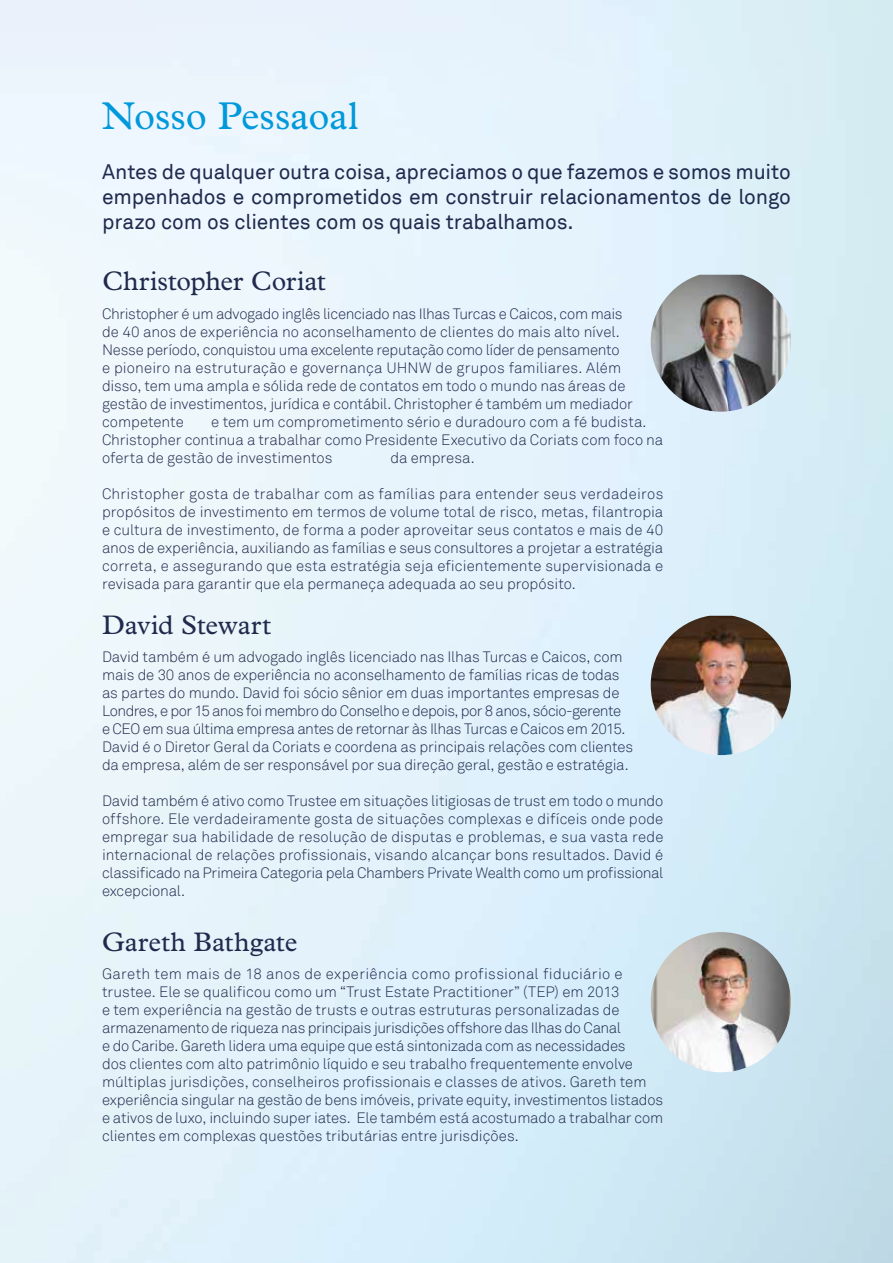
<style>
.page{position:relative;width:893px;height:1263px;background:#fff}
.page>*{position:absolute;margin:0;border:0;box-sizing:border-box;transform-origin:0 0}
.t1{font:39px "Plantin";letter-spacing:-.005em;color:#0099db}
.t2{font:27px "Plantin";color:#1f2a4d}
.t3{font:21px/25.2px "Akkurat";letter-spacing:-.01em;color:#1f2a4d;text-align:justify}
.t4{font:300 15px/18px "Akkurat";letter-spacing:-.01em;color:#1f2a4d}
</style>
<div class="page">
<img style="left:651px;top:932px;width:140px;height:140px;border-radius:70px">
<img style="left:651px;top:616px;width:140px;height:139px">
<img style="left:651px;top:275px;width:140px;height:137px">
<h1 class="t1" style="left:102px;top:94px;width:258px">Nosso Pessaoal</h1>
<h3 class="t3" style="left:102px;top:160px;width:690px">Antes de qualquer outra coisa, apreciamos o que fazemos e somos muito empenhados e comprometidos em construir relacionamentos de longo prazo com os clientes com os quais trabalhamos.</h3>
<h2 class="t2" style="left:102px;top:266px;width:225px">Christopher Coriat</h2>
<p class="t4" style="left:102px;top:305px;width:532px">Christopher é um advogado inglês licenciado nas Ilhas Turcas e Caicos, com mais de 40 anos de experiência no aconselhamento de clientes do mais alto nível.<br>Nesse período, conquistou uma excelente reputação como líder de pensamento<br>e pioneiro na estruturação e governança UHNW de grupos familiares. Além disso, tem uma ampla e sólida rede de contatos em todo o mundo nas áreas de gestão de investimentos, jurídica e contábil. Christopher é também um mediador competente</p>
<p class="t4" style="left:102px;top:413px;width:563px;text-indent:109px">e tem um comprometimento sério e duradouro com a fé budista.<br>Christopher continua a trabalhar como Presidente Executivo da Coriats com foco na oferta de gestão de investimentos</p>
<p class="t4" style="left:390px;top:449px;width:86px">da empresa.</p>
<p class="t4" style="left:102px;top:485px;width:563px;text-align:justify">Christopher gosta de trabalhar com as famílias para entender seus verdadeiros propósitos de investimento em termos de volume total de risco, metas, filantropia e cultura de investimento, de forma a poder aproveitar seus contatos e mais de 40 anos de experiência, auxiliando as famílias e seus consultores a projetar a estratégia correta, e assegurando que esta estratégia seja eficientemente supervisionada e revisada para garantir que ela permaneça adequada ao seu propósito.</p>
<h2 class="t2" style="left:102px;top:609px;width:171px">David Stewart</h2>
<p class="t4" style="left:102px;top:648px;width:532px">David também é um advogado inglês licenciado nas Ilhas Turcas e Caicos, com mais de 30 anos de experiência no aconselhamento de famílias ricas de todas as partes do mundo. David foi sócio sênior em duas importantes empresas de Londres, e por 15 anos foi membro do Conselho e depois, por 8 anos, sócio-gerente<br>e CEO em sua última empresa antes de retornar às Ilhas Turcas e Caicos em 2015.<br>David é o Diretor Geral da Coriats e coordena as principais relações com clientes da empresa, além de ser responsável por sua direção geral, gestão e estratégia.</p>
<p class="t4" style="left:102px;top:792px;width:563px;text-align:justify">David também é ativo como Trustee em situações litigiosas de trust em todo o mundo offshore. Ele verdadeiramente gosta de situações complexas e difíceis onde pode empregar sua habilidade de resolução de disputas e problemas, e sua vasta rede internacional de relações profissionais, visando alcançar bons resultados. David é classificado na Primeira Categoria pela Chambers Private Wealth como um profissional excepcional.</p>
<h2 class="t2" style="left:102px;top:926px;width:197px">Gareth Bathgate</h2>
<p class="t4" style="left:102px;top:965px;width:563px">Gareth tem mais de 18 anos de experiência como profissional fiduciário e trustee. Ele se qualificou como um “Trust Estate Practitioner” (TEP) em 2013<br>e tem experiência na gestão de trusts e outras estruturas personalizadas de armazenamento de riqueza nas principais jurisdições offshore das Ilhas do Canal<br>e do Caribe. Gareth lidera uma equipe que está sintonizada com as necessidades<br>dos clientes com alto patrimônio líquido e seu trabalho frequentemente envolve múltiplas jurisdições, conselheiros profissionais e classes de ativos. Gareth tem experiência singular na gestão de bens imóveis, private equity, investimentos listados e ativos de luxo, incluindo super iates. Ele também está acostumado a trabalhar com clientes em complexas questões tributárias entre jurisdições.</p>
</div>
